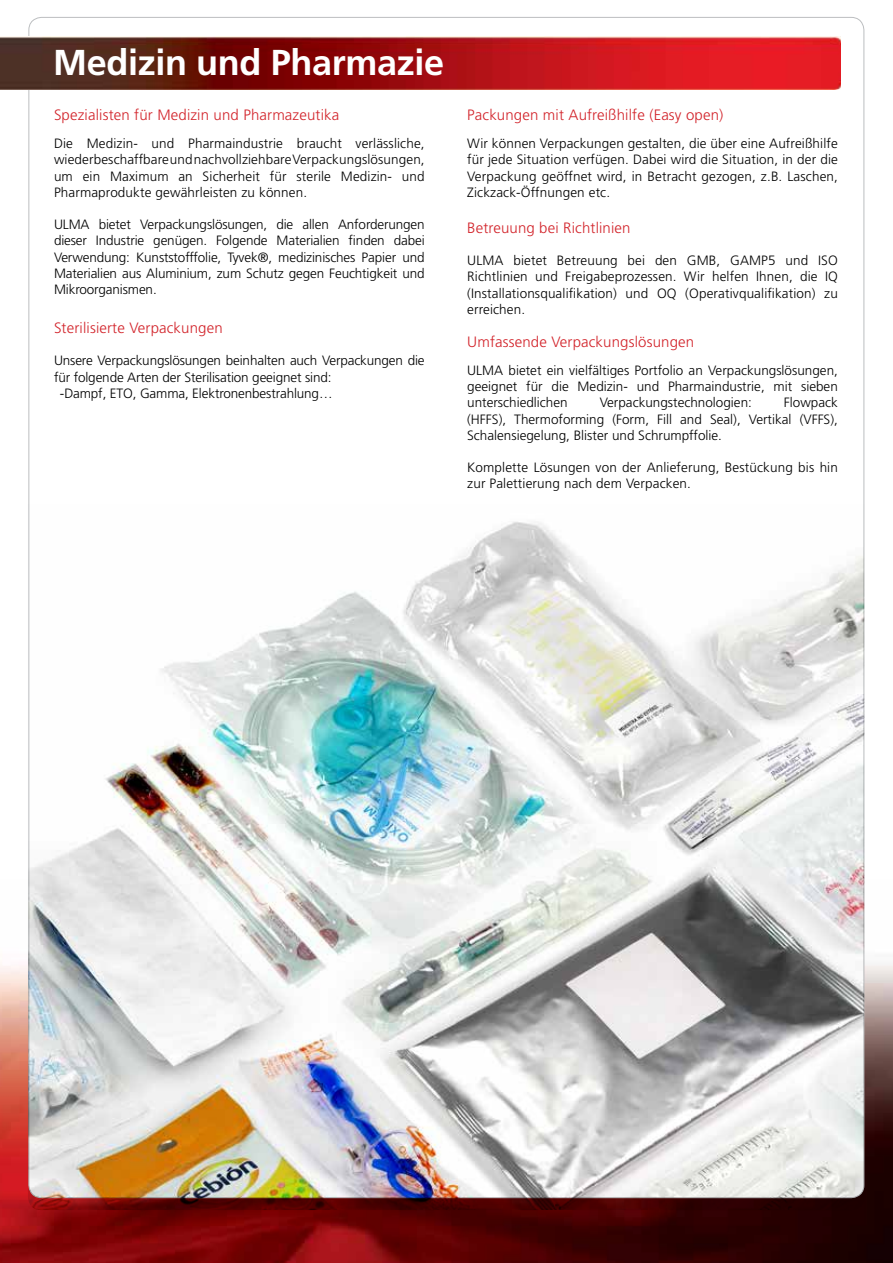
<style>
.page{position:relative;width:893px;height:1263px;background:#fff}
.page>*{position:absolute;margin:0;border:0;box-sizing:border-box;transform-origin:0 0}
.t1{font:700 36px "Frutiger LT Std";letter-spacing:-.01em;color:#fff}
.t2{font:300 15px "Frutiger LT Std";letter-spacing:.01em;color:#d2232a}
.t3{font:300 13.5px/16.2px "Frutiger LT Std";color:#000;text-align:justify}
</style>
<div class="page">
<img style="left:0;top:880px;width:893px;height:383px">
<img style="left:0;top:37px;width:840px;height:52px">
<img style="left:28px;top:505px;width:836px;height:705px">
<h1 class="t1" style="left:53px;top:41px;width:392px">Medizin und Pharmazie</h1>
<p class="t2" style="left:54px;top:106px;width:287px">Spezialisten für Medizin und Pharmazeutika</p>
<p class="t3" style="left:54px;top:136px;width:372px">Die Medizin- und Pharmaindustrie braucht verlässliche, wiederbeschaffbare und nachvollziehbare Verpackungslösungen, um ein Maximum an Sicherheit für sterile Medizin- und Pharmaprodukte gewährleisten zu können.</p>
<p class="t3" style="left:54px;top:217px;width:372px">ULMA bietet Verpackungslösungen, die allen Anforderungen dieser Industrie genügen. Folgende Materialien finden dabei Verwendung: Kunststofffolie, Tyvek®, medizinisches Papier und Materialien aus Aluminium, zum Schutz gegen Feuchtigkeit und Mikroorganismen.</p>
<p class="t2" style="left:54px;top:319px;width:170px">Sterilisierte Verpackungen</p>
<p class="t3" style="left:54px;top:353px;width:372px">Unsere Verpackungslösungen beinhalten auch Verpackungen die</p>
<p class="t3" style="left:54px;top:369px;width:279px">für folgende Arten der Sterilisation geeignet sind:</p>
<p class="t3" style="left:60px;top:385px;width:274px">-Dampf, ETO, Gamma, Elektronenbestrahlung…</p>
<p class="t2" style="left:467px;top:106px;width:258px">Packungen mit Aufreißhilfe (Easy open)</p>
<p class="t3" style="left:467px;top:136px;width:372px">Wir können Verpackungen gestalten, die über eine Aufreißhilfe für jede Situation verfügen. Dabei wird die Situation, in der die Verpackung geöffnet wird, in Betracht gezogen, z.B. Laschen, Zickzack-Öffnungen etc.</p>
<p class="t2" style="left:467px;top:219px;width:165px">Betreuung bei Richtlinien</p>
<p class="t3" style="left:467px;top:253px;width:372px">ULMA bietet Betreuung bei den GMB, GAMP5 und ISO Richtlinien und Freigabeprozessen. Wir helfen Ihnen, die IQ (Installationsqualifikation) und OQ (Operativqualifikation) zu erreichen.</p>
<p class="t2" style="left:467px;top:333px;width:228px">Umfassende Verpackungslösungen</p>
<p class="t3" style="left:467px;top:362px;width:372px">ULMA bietet ein vielfältiges Portfolio an Verpackungslösungen, geeignet für die Medizin- und Pharmaindustrie, mit sieben unterschiedlichen</p>
<p class="t3" style="left:467px;top:395px;width:372px;text-indent:317px">Flowpack (HFFS), Thermoforming (Form, Fill and Seal), Vertikal (VFFS), Schalensiegelung, Blister und Schrumpffolie.</p>
<p class="t3" style="left:467px;top:460px;width:372px">Komplette Lösungen von der Anlieferung, Bestückung bis hin zur Palettierung nach dem Verpacken.</p>
<p class="t3" style="left:600px;top:395px;width:154px">Verpackungstechnologien:</p>
</div>
